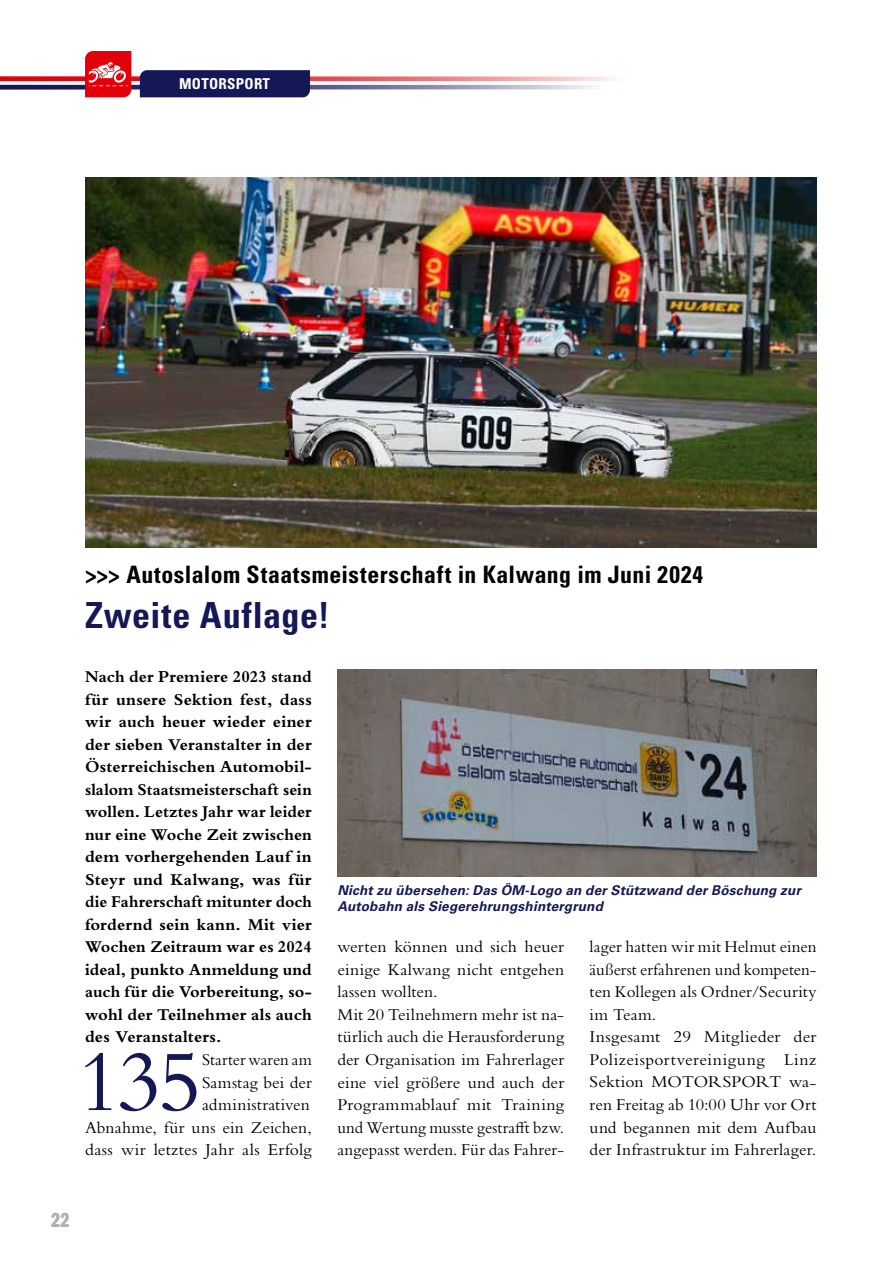
<style>
.page{position:relative;width:893px;height:1263px;background:#fff}
.page>*{position:absolute;margin:0;border:0;box-sizing:border-box;transform-origin:0 0}
.t1{font:89.55px "Bembo Std";color:#151856}
.t2{font:700 condensed 36px "Univers LT Std";letter-spacing:.02em;color:#151856}
.t3{font:700 condensed 24px "Univers LT Std";letter-spacing:.025em;color:#000}
.t4{font:21px "ITC Franklin Gothic Std Dm Cp";color:#b2b2b2}
.t5{font:17.25px/22.5px "Bembo Std";letter-spacing:.01em;color:#000}
.t6{font:700 17.25px/22.5px "Bembo Std";letter-spacing:.005em;color:#000;text-align:justify}
.t7{font:17.25px/22.5px "Bembo Std";letter-spacing:.01em;color:#000;text-align:right;scale:.96 1}
.t8{font:700 condensed 15px "Univers LT Std";letter-spacing:.02em;color:#fff}
.t9{font:italic 700 13.5px/15.8px "Univers LT Std";letter-spacing:.015em;color:#151856}
</style>
<div class="page">
<img style="left:85px;top:177px;width:731px;height:370px">
<img style="left:337px;top:670px;width:479px;height:207px">
<svg style="left:0;top:77px;width:614px;height:4px;background:#ee6e74"></svg>
<svg style="left:0;top:85px;width:593px;height:4px;background:#7a7c9f"></svg>
<svg style="left:85px;top:51px;width:46px;height:46px;background:#e72a33"></svg>
<div style="left:140px;top:70px;width:170px;height:27px;background:#151856"></div>
<p class="t8" style="left:179px;top:75px;width:93px">MOTORSPORT</p>
<h3 class="t3" style="left:85px;top:559px;width:619px">&gt;&gt;&gt; Autoslalom Staatsmeisterschaft in Kalwang im Juni 2024</h3>
<h2 class="t2" style="left:85px;top:593px;width:246px">Zweite Auflage!</h2>
<p class="t6" style="left:85px;top:666px;width:228px">Nach der Premiere 2023 stand für unsere Sektion fest, dass wir auch heuer wieder einer der sieben Veranstalter in der Österreichischen Automobil&shy;slalom Staatsmeisterschaft sein wollen. Letztes Jahr war leider nur eine Woche Zeit zwischen dem vorhergehenden Lauf in Steyr und Kalwang, was für die Fahrerschaft mitunter doch fordernd sein kann. Mit vier Wochen Zeitraum war es 2024 ideal, punkto Anmeldung und auch für die Vorbereitung, so&shy;wohl der Teilnehmer als auch des Veranstalters.</p>
<h1 class="t1" style="left:77px;top:1030px;width:126px">135</h1>
<p class="t9" style="left:337px;top:883px;width:465px">Nicht zu übersehen: Das ÖM-Logo an der Stützwand der Böschung zur<br>Autobahn als Siegerehrungshintergrund</p>
<p class="t5" style="left:337px;top:935px;width:228px">werten können und sich heuer einige Kalwang nicht entgehen lassen wollten.<br>Mit 20 Teilnehmern mehr ist na&shy;türlich auch die Herausforderung der Organisation im Fahrerlager eine viel größere und auch der<br>Programmablauf mit Training und Wertung musste gestrafft bzw. angepasst werden. Für das Fahrer-</p>
<p class="t5" style="left:590px;top:935px;width:228px">lager hatten wir mit Helmut einen äußerst erfahrenen und kompeten&shy;ten Kollegen als Ordner/Security im Team.<br>Insgesamt 29 Mitglieder der<br>Polizeisportvereinigung Linz<br>Sektion MOTORSPORT wa&shy;ren Freitag ab 10:00 Uhr vor Ort und begannen mit dem Aufbau der Infrastruktur im Fahrerlager.</p>
<p class="t7" style="left:85px;top:1048px;width:238px">Starter waren am<br>Samstag bei der<br>administrativen<br>Abnahme, für uns ein Zeichen, dass wir letztes Jahr als Erfolg</p>
<p class="t4" style="left:51px;top:1209px;width:20px">22</p>
</div>
